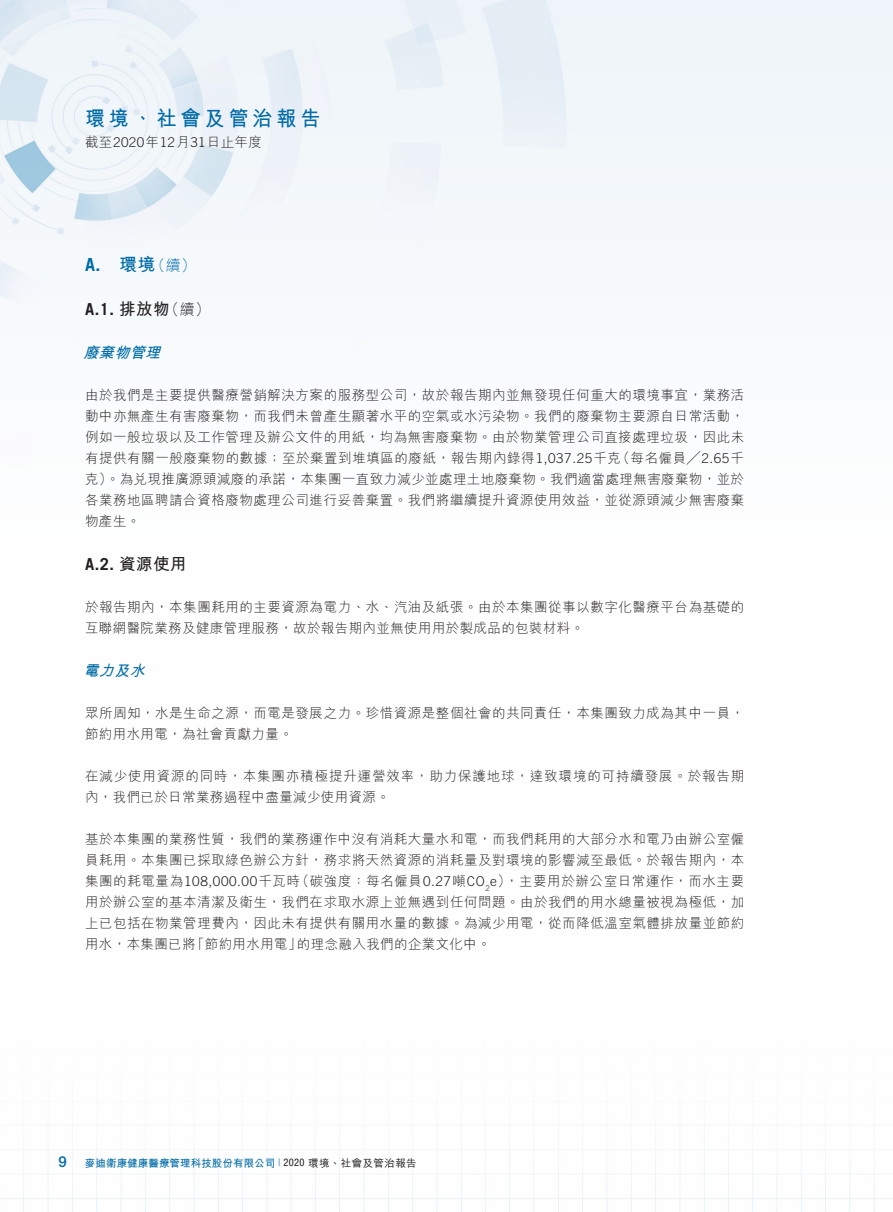
<style>
.page{position:relative;width:893px;height:1212px;background:#fff}
.page>*{position:absolute;margin:0;border:0;box-sizing:border-box;transform-origin:0 0}
.t1{font:700 21px "M Hei HK";letter-spacing:.2em;color:#006ba7;scale:.95 1}
.t2{font:700 18px "M Hei HK";color:#006ba7}
.t3{font:700 18px "Trade Gothic LT Std";color:#006ba7}
.t4{font:700 16.5px "Trade Gothic LT Std";color:#231f20}
.t5{font:italic 700 15px "M Hei HK";color:#006ba7}
.t6{font:300 15px "M Hei HK";color:#006ba7}
.t7{font:300 15px "M Hei HK";color:#231f20}
.t8{font:500 15px "Helvetica Neue LT Std";color:#006ba7}
.t9{font:300 13.5px/21px "M Hei HK";letter-spacing:.04em;color:#231f20}
.t10{font:300 13.5px/21px "M Hei HK";letter-spacing:.065em;color:#231f20}
.t11{font:700 10.5px "M Hei HK";letter-spacing:.01em;color:#006ba7}
.s1{font-family:"Trade Gothic LT Std"}
.s2{font-family:"M Hei HK"}
.s3{font-family:"Helvetica Neue LT Std";font-weight:300;font-stretch:condensed}
.s4{font-family:"Helvetica Neue LT Std";font-weight:400;font-stretch:condensed;color:#231f20}
.s5{font-weight:500;color:#231f20}
</style>
<div class="page">
<img style="left:0;top:0;width:893px;height:1212px">
<h1 class="t1" style="left:85px;top:103px;width:249px">環境、社會及管治報告</h1>
<p class="t9" style="left:85px;top:132px;width:178px">截至<span class="s1">2020</span>年<span class="s1">12</span>月<span class="s1">31</span>日止年度</p>
<h2 class="t3" style="left:85px;top:254px;width:17px">.A</h2>
<h2 class="t2" style="left:119px;top:252px;width:38px">環境</h2>
<p class="t6" style="left:150px;top:258px;width:47px">（續(</p>
<p class="t4" style="left:85px;top:299px;width:86px">A.1. <span class="s2">排放物</span></p>
<p class="t5" style="left:83px;top:342px;width:83px">廢棄物管理</p>
<p class="t9" style="left:85px;top:385px;width:661px;text-align:right">由於我們是主要提供醫療營銷解決方案的服務型公司，故於報告期內並無發現任何重大的環境事宜，業務活動中亦無產生有害廢棄物，而我們未曾產生顯著水平的空氣或水污染物。我們的廢棄物主要源自日常活動，例如一般垃圾以及工作管理及辦公文件的用紙，均為無害廢棄物。由於物業管理公司直接處理垃圾，因此未（每名僱員╱<span class="s1">2.65</span>千</p>
<p class="t7" style="left:164px;top:302px;width:47px">（續(</p>
<p class="t9" style="left:85px;top:448px;width:661px">有提供有關一般廢棄物的數據；至於棄置到堆填區的廢紙，報告期內錄得<span class="s1">1,037.25</span>千克<br>克）。為兌現推廣源頭減廢的承諾，本集團一直致力減少並處理土地廢棄物。我們適當處理無害廢棄物，並於各業務地區聘請合資格廢物處理公司進行妥善棄置。我們將繼續提升資源使用效益，並從源頭減少無害廢棄物產生。</p>
<p class="t4" style="left:85px;top:554px;width:103px">A.2. <span class="s2">資源使用</span></p>
<p class="t9" style="left:85px;top:596px;width:661px">於報告期內，本集團耗用的主要資源為電力、水、汽油及紙張。由於本集團從事以數字化醫療平台為基礎的互聯網醫院業務及健康管理服務，故於報告期內並無使用用於製成品的包裝材料。</p>
<p class="t5" style="left:83px;top:660px;width:68px">電力及水</p>
<p class="t9" style="left:85px;top:703px;width:661px">眾所周知，水是生命之源，而電是發展之力。珍惜資源是整個社會的共同責任，本集團致力成為其中一員，節約用水用電，為社會貢獻力量。</p>
<p class="t10" style="left:85px;top:766px;width:661px">在減少使用資源的同時，本集團亦積極提升運營效率，助力保護地球，達致環境的可持續發展。於報告期內，我們已於日常業務過程中盡量減少使用資源。</p>
<p class="t9" style="left:85px;top:829px;width:661px;text-align:right">基於本集團的業務性質，我們的業務運作中沒有消耗大量水和電，而我們耗用的大部分水和電乃由辦公室僱員耗用。本集團已採取綠色辦公方針，務求將天然資源的消耗量及對環境的影響減至最低。於報告期內，本（碳強度：每名僱員<span class="s1">0.27</span>噸<span class="s1">CO</span> ，）<span class="s1">e</span><sub>2</sub> 主要用於辦公室日常運作，而水主要</p>
<p class="t9" style="left:85px;top:871px;width:217px">集團的耗電量為<span class="s1">108,000.00</span>千瓦時</p>
<p class="t9" style="left:85px;top:892px;width:661px">用於辦公室的基本清潔及衛生，我們在求取水源上並無遇到任何問題。由於我們的用水總量被視為極低，加</p>
<p class="t9" style="left:85px;top:913px;width:661px">上已包括在物業管理費內，因此未有提供有關用水量的數據。為減少用電，從而降低溫室氣體排放量並節約</p>
<p class="t9" style="left:297px;top:934px;width:195px">的理念融入我們的企業文化中。</p>
<p class="t9" style="left:85px;top:934px;width:112px">用水，本集團已將</p>
<p class="t9" style="left:191px;top:934px;width:112px">「節約用水用電」</p>
<p class="t8" style="left:59px;top:1153px;width:10px">9</p>
<p class="t11" style="left:85px;top:1155px;width:333px">麥迪衛康健康醫療管理科技股份有限公司 <span class="s3">|</span> <span class="s4">2020</span> <span class="s5">環境、社會及管治報告</span></p>
</div>
